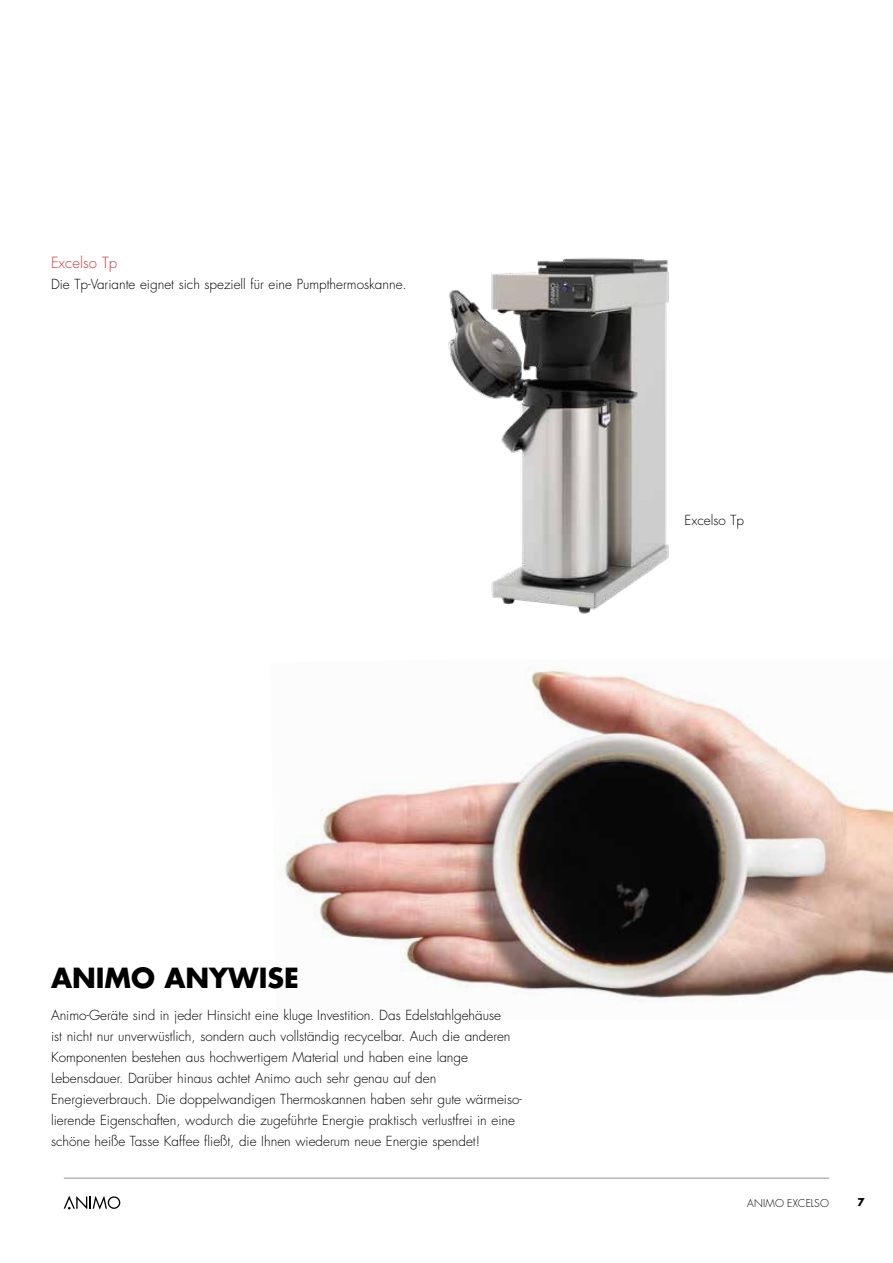
<style>
.page{position:relative;width:893px;height:1263px;background:#fff}
.page>*{position:absolute;margin:0;border:0;box-sizing:border-box;transform-origin:0 0}
.t1{font:700 27px "Futura Std";color:#000}
.t2{font:300 15px "Futura Std";color:#d2373e}
.t3{font:300 13.5px/21px "Futura Std";color:#000}
.t4{font:300 10.5px "Futura Std";letter-spacing:.01em;color:#000}
.t5{font:700 10.5px "Futura Std";color:#000}
</style>
<div class="page">
<svg style="left:64px;top:1195px;width:56px;height:14px"></svg>
<hr style="left:64px;top:1178px;width:765px;height:1px;background:#94968f">
<img style="left:284px;top:669px;width:609px;height:333px">
<img style="left:448px;top:258px;width:221px;height:356px">
<p class="t2" style="left:51px;top:254px;width:68px">Excelso Tp</p>
<p class="t3" style="left:51px;top:274px;width:357px">Die Tp-Variante eignet sich speziell für eine Pumpthermoskanne.</p>
<p class="t3" style="left:685px;top:510px;width:61px">Excelso Tp</p>
<h1 class="t1" style="left:51px;top:963px;width:249px">ANIMO ANYWISE</h1>
<p class="t3" style="left:51px;top:1005px;width:473px">Animo-Geräte sind in jeder Hinsicht eine kluge Investition. Das Edelstahlgehäuse<br>ist nicht nur unverwüstlich, sondern auch vollständig recycelbar. Auch die anderen Komponenten bestehen aus hochwertigem Material und haben eine lange Lebensdauer. Darüber hinaus achtet Animo auch sehr genau auf den Energieverbrauch. Die doppelwandigen Thermoskannen haben sehr gute wärmeiso&shy;lierende Eigenschaften, wodurch die zugeführte Energie praktisch verlustfrei in eine schöne heiße Tasse Kaffee fließt, die Ihnen wiederum neue Energie spendet!</p>
<p class="t4" style="left:747px;top:1197px;width:83px">ANIMO EXCELSO</p>
<p class="t5" style="left:857px;top:1197px;width:9px">7</p>
</div>
